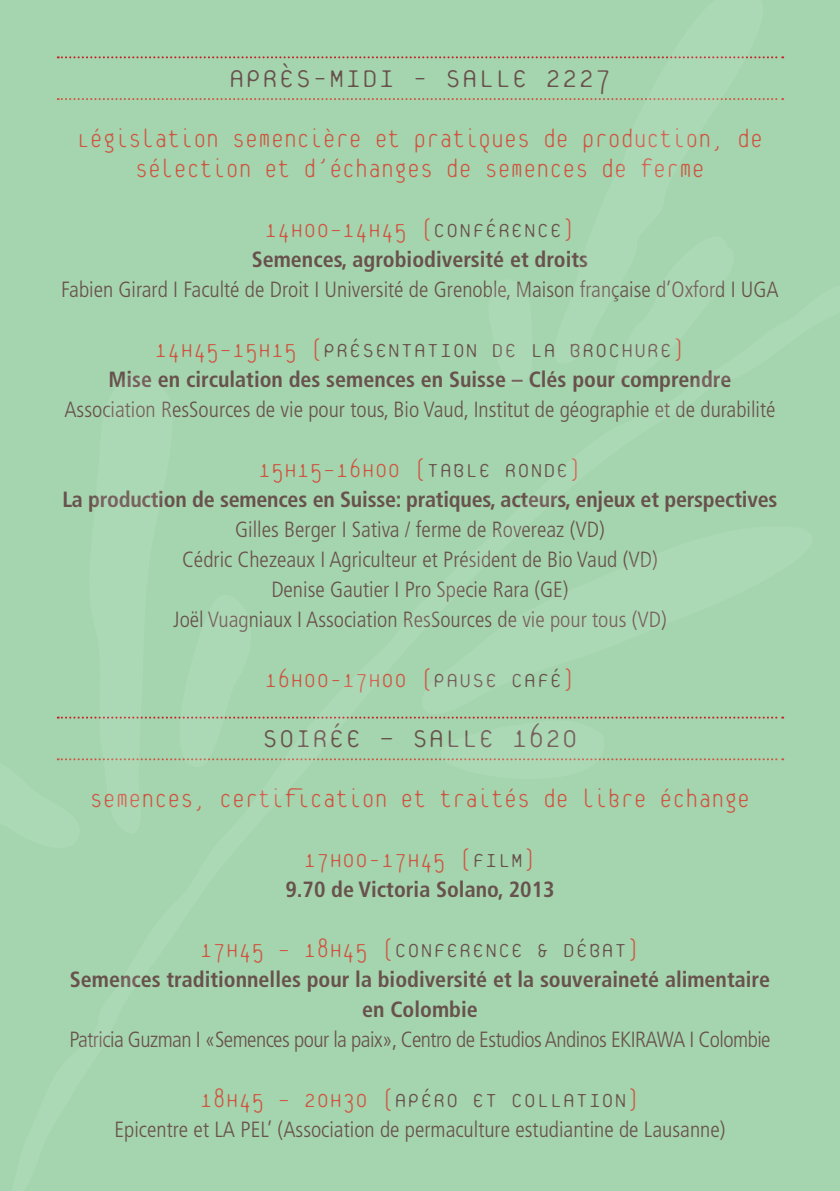
<style>
.page{position:relative;width:840px;height:1191px;background:#fff}
.page>*{position:absolute;margin:0;border:0;box-sizing:border-box;transform-origin:0 0}
.t1{font:100 36px "Platelet";color:#69514d}
.t2{font:100 28px/30px "Platelet";color:#cf5542;text-align:center}
.t3{font:100 28px "Platelet";color:#69514d}
.t4{font:300 condensed 22px/30px "Frutiger LT Std";color:#69514d;text-align:center}
.t5{font:700 condensed 22px/30px "Frutiger LT Std";color:#69514d;text-align:center}
.t6{font:300 condensed 22px "Frutiger LT Std";letter-spacing:-.025em;color:#69514d}
.s1{color:#69514d}
.s2{color:#cf5542}
</style>
<div class="page">
<div style="left:0;top:0;width:839px;height:1191px;background:#a4d5ae"></div>
<svg style="left:58px;top:56px;width:489px;height:2px"></svg>
<svg style="left:58px;top:98px;width:489px;height:2px"></svg>
<svg style="left:548px;top:56px;width:237px;height:44px"></svg>
<svg style="left:56px;top:716px;width:726px;height:45px"></svg>
<h1 class="t1" style="left:228px;top:62px;width:384px">APRÈS-MIDI - SALLE 2227</h1>
<p class="t2" style="left:77px;top:125px;width:687px">Législation semencière et pratiques de production, de sélection et d’échanges de semences de ferme</p>
<p class="t2" style="left:264px;top:215px;width:312px">14H00–14H45 (<span class="s1">CONFÉRENCE</span>)</p>
<p class="t5" style="left:252px;top:244px;width:337px">Semences, agrobiodiversité et droits</p>
<p class="t4" style="left:61px;top:274px;width:718px">Fabien Girard I Faculté de Droit I Université de Grenoble, Maison française d’Oxford I UGA</p>
<p class="t3" style="left:154px;top:337px;width:532px"><span class="s2">14H45–15H15 (</span>PRÉSENTATION DE LA BROCHURE<span class="s2">)</span></p>
<p class="t5" style="left:108px;top:364px;width:624px">Mise en circulation des semences en Suisse – Clés pour comprendre</p>
<p class="t4" style="left:64px;top:394px;width:712px">Association ResSources de vie pour tous, Bio Vaud, Institut de géographie et de durabilité</p>
<p class="t2" style="left:258px;top:455px;width:325px">15H15–16H00 (<span class="s1">TABLE RONDE</span>)</p>
<p class="t5" style="left:62px;top:484px;width:716px">La production de semences en Suisse: pratiques, acteurs, enjeux et perspectives</p>
<p class="t4" style="left:173px;top:514px;width:495px">Gilles Berger I Sativa / ferme de Rovereaz (VD)<br>Cédric Chezeaux I Agriculteur et Président de Bio Vaud (VD)<br>Denise Gautier I Pro Specie Rara (GE)<br>Joël Vuagniaux I Association ResSources de vie pour tous (VD)</p>
<p class="t2" style="left:264px;top:665px;width:312px">16H00-17H00 (<span class="s1">PAUSE CAFÉ</span>)</p>
<h1 class="t1" style="left:262px;top:722px;width:318px">SOIRÉE – SALLE 1620</h1>
<p class="t2" style="left:90px;top:770px;width:661px;line-height:60px">Semences, certification et traités de libre échange<br>17H00-17H45 (<span class="s1">FILM</span>)</p>
<p class="t5" style="left:285px;top:874px;width:270px">9.70 de Victoria Solano, 2013</p>
<p class="t3" style="left:200px;top:937px;width:441px"><span class="s2">17H45 – 18H45 (</span>CONFERENCE &amp; DÉBAT<span class="s2">)</span></p>
<p class="t5" style="left:70px;top:964px;width:701px">Semences traditionnelles pour la biodiversité et la souveraineté alimentaire en Colombie</p>
<p class="t6" style="left:69px;top:1027px;width:702px">Patricia Guzman I «Semences pour la paix», Centro de Estudios Andinos EKIRAWA I Colombie</p>
<p class="t3" style="left:200px;top:1087px;width:441px"><span class="s2">18H45 – 20H30 (</span>APÉRO ET COLLATION<span class="s2">)</span></p>
<p class="t4" style="left:114px;top:1114px;width:612px">Epicentre et LA PEL’ (Association de permaculture estudiantine de Lausanne)</p>
</div>
